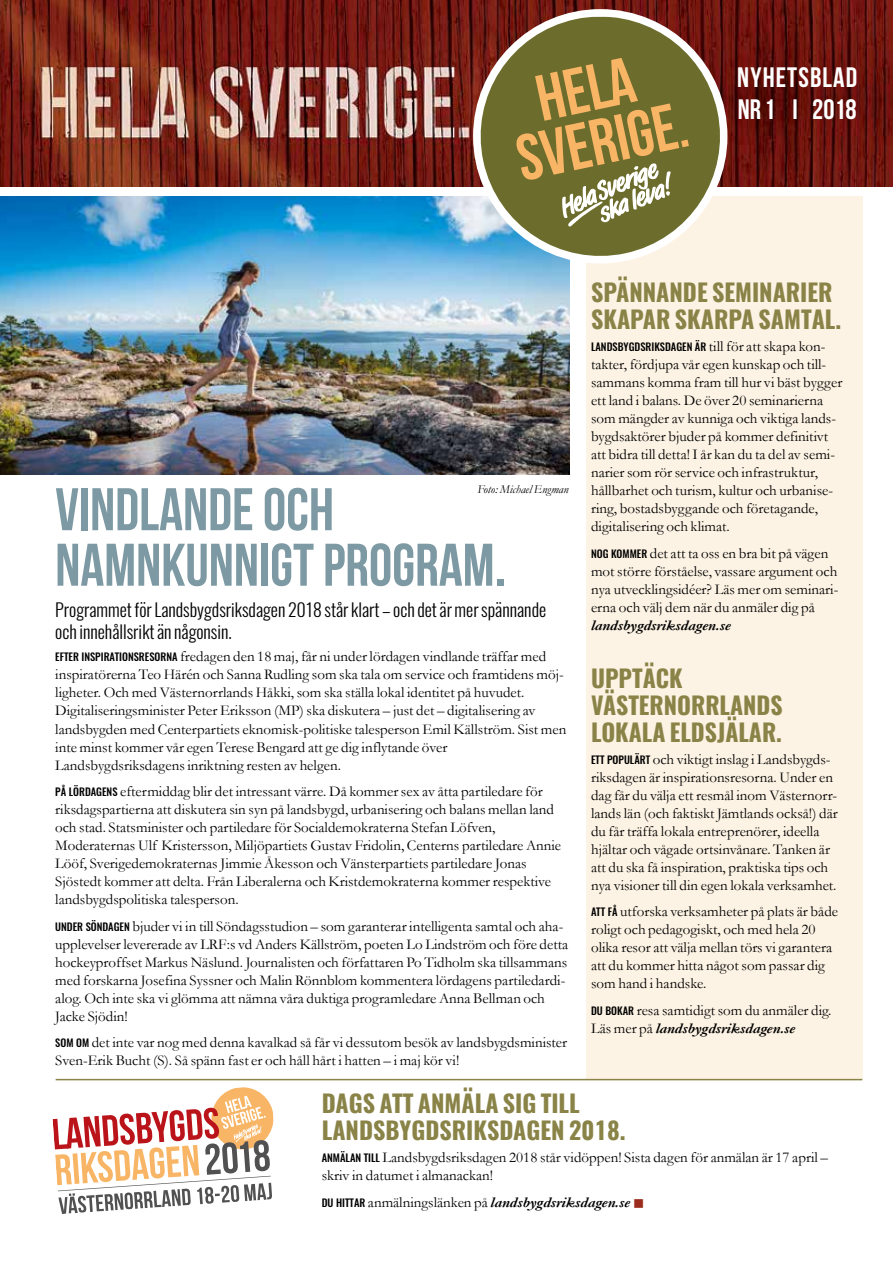
<style>
.page{position:relative;width:893px;height:1263px;background:#fff}
.page>*{position:absolute;margin:0;border:0;box-sizing:border-box;transform-origin:0 0}
.t1{font:700 60px/55.5px "Bebas Neue";color:#7d99a3}
.t2{font:700 28.05px/32.2px "Bebas Neue";letter-spacing:.04em;color:#fff}
.t3{font:700 24px/27px "Oswald";color:#8a8347}
.t4{font:300 18px/22.5px "Oswald";color:#000}
.t5{font:15px/18px "Garamond";color:#000}
.t6{font:italic 700 15px "Garamond";color:#000}
.t7{font:italic 12px "Garamond";color:#000}
.t8{font:500 10.5px "Oswald";color:#000}
.s1{font-family:"Oswald";font-weight:500;font-size:10.5px}
.s2{font-family:"Garamond";font-weight:400;font-size:15px}
.s3{font-weight:700;font-style:italic}
.s4{font-family:"Oswald";font-weight:500;font-style:normal;font-size:10.5px}
.s5{font-weight:400;font-style:normal}
.s6{color:#9b2b1d}
</style>
<div class="page">
<img style="left:0;top:0;width:893px;height:186px">
<div style="left:586px;top:196px;width:276px;height:883px;background:#fdf3e4"></div>
<img style="left:0;top:196px;width:570px;height:279px">
<div style="left:473px;top:9px;width:254px;height:254px;border:20px solid #fff;border-radius:50%"></div>
<hr style="left:56px;top:1079px;width:806px;height:1px;background:#8a8347">
<svg style="left:53px;top:1087px;width:221px;height:127px"></svg>
<svg style="left:479px;top:17px;width:241px;height:241px;fill:#6c6c2c"></svg>
<svg style="left:515px;top:58px;width:174px;height:168px;background:#948647"></svg>
<svg style="left:479px;top:249px;width:125px;height:9px"></svg>
<h2 class="t2" style="left:737px;top:61px;width:121px">NYHETSBLAD<br>NR 1 I 2018</h2>
<p class="t7" style="left:477px;top:481px;width:93px">Foto: Michael Engman</p>
<h1 class="t1" style="left:55px;top:481px;width:452px">VINDLANDE OCH<br>NAMNKUNNIGT PROGRAM.</h1>
<p class="t4" style="left:55px;top:596px;width:492px">Programmet för Landsbygdsriksdagen 2018 står klart – och det är mer spännande och innehållsrikt än någonsin.</p>
<p class="t5" style="left:55px;top:647px;width:513px"><span class="s1">EFTER INSPIRATIONSRESORNA</span> fredagen den 18 maj, får ni under lördagen vindlande träffar med inspiratörerna Teo Härén och Sanna Rudling som ska tala om service och framtidens möj&shy;ligheter. Och med Västernorrlands Håkki, som ska ställa lokal identitet på huvudet.<br>Digitaliseringsminister Peter Eriksson (MP) ska diskutera – just det – digitalisering av landsbygden med Centerpartiets eknomisk-politiske talesperson Emil Källström. Sist men inte minst kommer vår egen Terese Bengard att ge dig inflytande över Landsbygdsriksdagens inriktning resten av helgen.</p>
<p class="t5" style="left:55px;top:782px;width:507px"><span class="s1">PÅ LÖRDAGENS</span> eftermiddag blir det intressant värre. Då kommer sex av åtta partiledare för riksdagspartierna att diskutera sin syn på landsbygd, urbanisering och balans mellan land och stad. Statsminister och partiledare för Socialdemokraterna Stefan Löfven, Moderaternas Ulf Kristersson, Miljöpartiets Gustav Fridolin, Centerns partiledare Annie Lööf, Sverigedemokraternas Jimmie Åkesson och Vänsterpartiets partiledare Jonas Sjöstedt kommer att delta. Från Liberalerna och Kristdemokraterna kommer respektive landsbygdspolitiska talesperson.</p>
<p class="t5" style="left:55px;top:916px;width:514px"><span class="s1">UNDER SÖNDAGEN</span> bjuder vi in till Söndagsstudion – som garanterar intelligenta samtal och aha&shy;upplevelser levererade av LRF:s vd Anders Källström, poeten Lo Lindström och före detta hockeyproffset Markus Näslund. Journalisten och författaren Po Tidholm ska tillsammans med forskarna Josefina Syssner och Malin Rönnblom kommentera lördagens partiledardi&shy;alog. Och inte ska vi glömma att nämna våra duktiga programledare Anna Bellman och Jacke Sjödin!</p>
<p class="t5" style="left:55px;top:1033px;width:513px"><span class="s1">SOM OM</span> det inte var nog med denna kavalkad så får vi dessutom besök av landsbygdsminister<br>Sven-Erik Bucht (S). Så spänn fast er och håll hårt i hatten – i maj kör vi!</p>
<h3 class="t3" style="left:591px;top:280px;width:252px">SPÄNNANDE SEMINARIER<br>SKAPAR SKARPA SAMTAL.</h3>
<p class="t8" style="left:591px;top:342px;width:236px">LANDSBYGDSRIKSDAGEN ÄR <span class="s2">till för att skapa kon-</span></p>
<p class="t5" style="left:591px;top:355px;width:253px">takter, fördjupa vår egen kunskap och till&shy;sammans komma fram till hur vi bäst bygger ett land i balans. De över 20 seminarierna som mängder av kunniga och viktiga lands&shy;bygdsaktörer bjuder på kommer definitivt att bidra till detta! I år kan du ta del av semi&shy;narier som rör service och infrastruktur, hållbarhet och turism, kultur och urbanise&shy;ring, bostadsbyggande och företagande, digitalisering och klimat.</p>
<p class="t5" style="left:591px;top:544px;width:249px"><span class="s1">NOG KOMMER</span> det att ta oss en bra bit på vägen mot större förståelse, vassare argument och nya utvecklingsidéer? Läs mer om seminari&shy;erna och välj dem när du anmäler dig på</p>
<p class="t6" style="left:591px;top:615px;width:141px">landsbygdsriksdagen.se</p>
<h3 class="t3" style="left:591px;top:666px;width:193px">UPPTÄCK<br>VÄSTERNORRLANDS<br>LOKALA ELDSJÄLAR.</h3>
<p class="t5" style="left:591px;top:750px;width:248px"><span class="s1">ETT POPULÄRT</span> och viktigt inslag i Landsbygds&shy;riksdagen är inspirationsresorna. Under en dag får du välja ett resmål inom Västernorr&shy;lands län (och faktiskt Jämtlands också!) där du får träffa lokala entreprenörer, ideella hjältar och vågade ortsinvånare. Tanken är att du ska få inspiration, praktiska tips och nya visioner till din egen lokala verksamhet.</p>
<p class="t5" style="left:591px;top:902px;width:249px"><span class="s1">ATT FÅ</span> utforska verksamheter på plats är både roligt och pedagogiskt, och med hela 20 olika resor att välja mellan törs vi garantera att du kommer hitta något som passar dig som hand i handske.</p>
<p class="t5" style="left:591px;top:1001px;width:242px"><span class="s1">DU BOKAR</span> resa samtidigt som du anmäler dig.<br>Läs mer på <span class="s3">landsbygdsriksdagen.se</span></p>
<h3 class="t3" style="left:322px;top:1091px;width:306px">DAGS ATT ANMÄLA SIG TILL<br>LANDSBYGDSRIKSDAGEN 2018.</h3>
<p class="t5" style="left:322px;top:1148px;width:508px"><span class="s1">ANMÄLAN TILL</span> Landsbygdsriksdagen 2018 står vidöppen! Sista dagen för anmälan är 17 april – skriv in datumet i almanackan!</p>
<p class="t6" style="left:322px;top:1191px;width:324px"><span class="s4">DU HITTAR</span> <span class="s5">anmälningslänken på</span> landsbygdsriksdagen.se <span class="s6">■</span></p>
</div>
